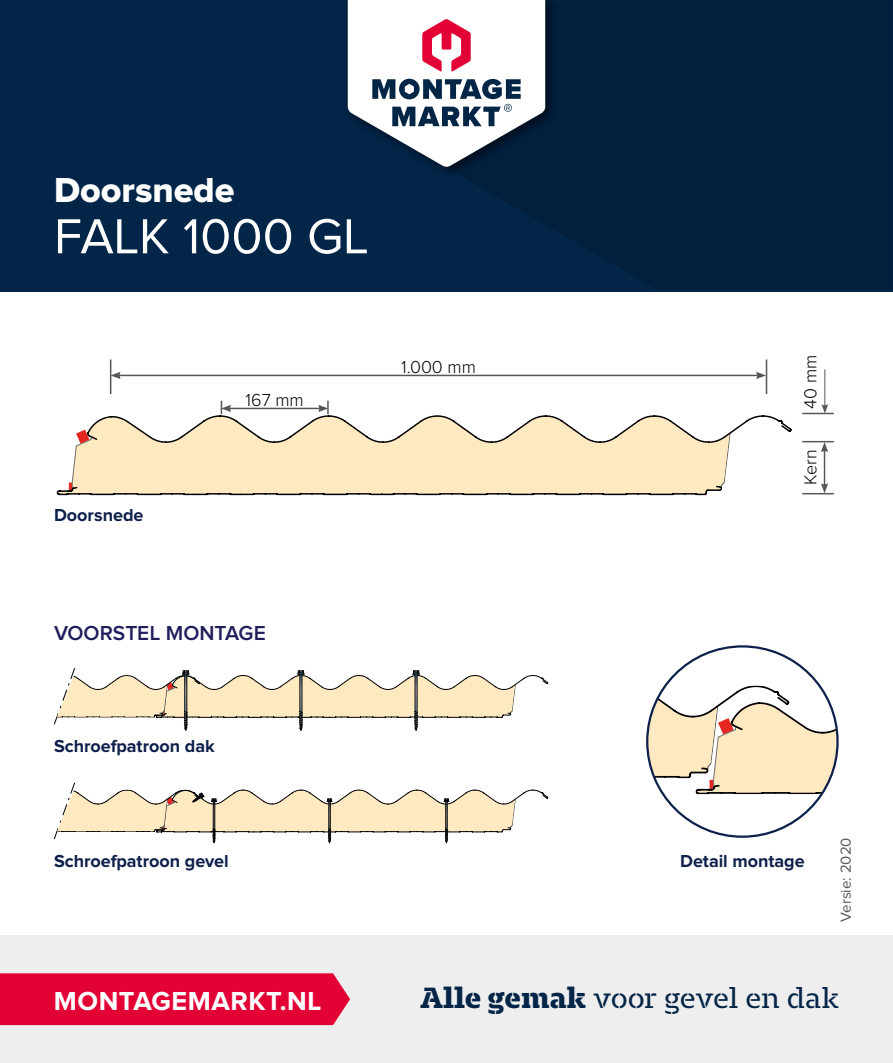
<style>
.page{position:relative;width:893px;height:1063px;background:#fff}
.page>*{position:absolute;margin:0;border:0;box-sizing:border-box;transform-origin:0 0}
.t1{font:51px "Proxima Nova";color:#fff}
.t2{font:36px "Proxima Nova Extrabld";color:#fff}
.t3{font:30px "Majora Stencil";letter-spacing:-.005em;color:#032548}
.t4{font:700 27px "Proxima Nova";letter-spacing:.02em;color:#fff}
.t5{font:600 21px "Proxima Nova";color:#201e5b}
.t6{font:700 18px "Proxima Nova";color:#0e204b}
.t7{font:300 18px "Proxima Nova";color:#000}
.t8{font:15px "Proxima Nova";color:#575756}
.s1{font-weight:800}
</style>
<div class="page">
<div style="left:0;top:935px;width:893px;height:128px;background:#eee"></div>
<div style="left:0;top:973px;width:350px;height:52px;background:#e30235"></div>
<svg style="left:54px;top:668px;width:494px;height:62px"></svg>
<svg style="left:647px;top:686px;width:190px;height:108px"></svg>
<hr style="left:229px;top:408px;width:92px;height:1px;background:#575756">
<svg style="left:221px;top:401px;width:10px;height:13px"></svg>
<svg style="left:318px;top:401px;width:11px;height:13px"></svg>
<hr style="left:824px;top:369px;width:1px;height:38px;background:#575756">
<svg style="left:821px;top:404px;width:7px;height:9px"></svg>
<hr style="left:802px;top:413px;width:32px;height:1px;background:#575756">
<hr style="left:802px;top:441px;width:32px;height:1px;background:#575756">
<hr style="left:802px;top:493px;width:32px;height:1px;background:#575756">
<hr style="left:824px;top:450px;width:1px;height:36px;background:#575756">
<svg style="left:821px;top:442px;width:7px;height:10px"></svg>
<svg style="left:821px;top:483px;width:7px;height:10px"></svg>
<svg style="left:57px;top:430px;width:52px;height:65px"></svg>
<svg style="left:109px;top:492px;width:599px;height:3px;background:#807664"></svg>
<svg style="left:86px;top:415px;width:706px;height:77px"></svg>
<hr style="left:766px;top:359px;width:1px;height:35px;background:#575756">
<hr style="left:118px;top:375px;width:640px;height:1px;background:#575756">
<svg style="left:111px;top:372px;width:10px;height:7px"></svg>
<svg style="left:756px;top:372px;width:10px;height:7px"></svg>
<hr style="left:110px;top:359px;width:1px;height:35px;background:#575756">
<svg style="left:54px;top:782px;width:494px;height:61px"></svg>
<div style="left:0;top:0;width:893px;height:291px;background:#032548"></div>
<svg style="left:469px;top:3px;width:421px;height:286px;fill:#021f3d"></svg>
<div style="left:0;top:0;width:893px;height:292px;border:2px solid #032548"></div>
<div style="left:343px;top:0;width:215px;height:180px;background:#000;opacity:.5"></div>
<svg style="left:348px;top:0;width:197px;height:167px"></svg>
<h2 class="t2" style="left:54px;top:173px;width:182px">Doorsnede</h2>
<h1 class="t1" style="left:54px;top:213px;width:316px">FALK 1000 GL</h1>
<p class="t6" style="left:54px;top:506px;width:91px">Doorsnede</p>
<p class="t7" style="left:246px;top:391px;width:60px">167 mm</p>
<p class="t7" style="left:401px;top:358px;width:76px">1.000 mm</p>
<p class="t7" style="left:802px;top:409px;width:55px;rotate:-90deg">40 mm</p>
<p class="t7" style="left:802px;top:485px;width:37px;rotate:-90deg">Kern</p>
<p class="t5" style="left:54px;top:623px;width:213px">VOORSTEL MONTAGE</p>
<p class="t6" style="left:54px;top:738px;width:162px">Schroefpatroon dak</p>
<p class="t6" style="left:54px;top:853px;width:176px">Schroefpatroon gevel</p>
<p class="t6" style="left:680px;top:853px;width:126px">Detail montage</p>
<p class="t8" style="left:839px;top:922px;width:86px;rotate:-90deg">Versie: 2020</p>
<h3 class="t4" style="left:54px;top:989px;width:269px">MONTAGEMARKT.NL</h3>
<h3 class="t3" style="left:420px;top:980px;width:420px"><span class="s1">Alle gemak</span> voor gevel en dak</h3>
</div>
